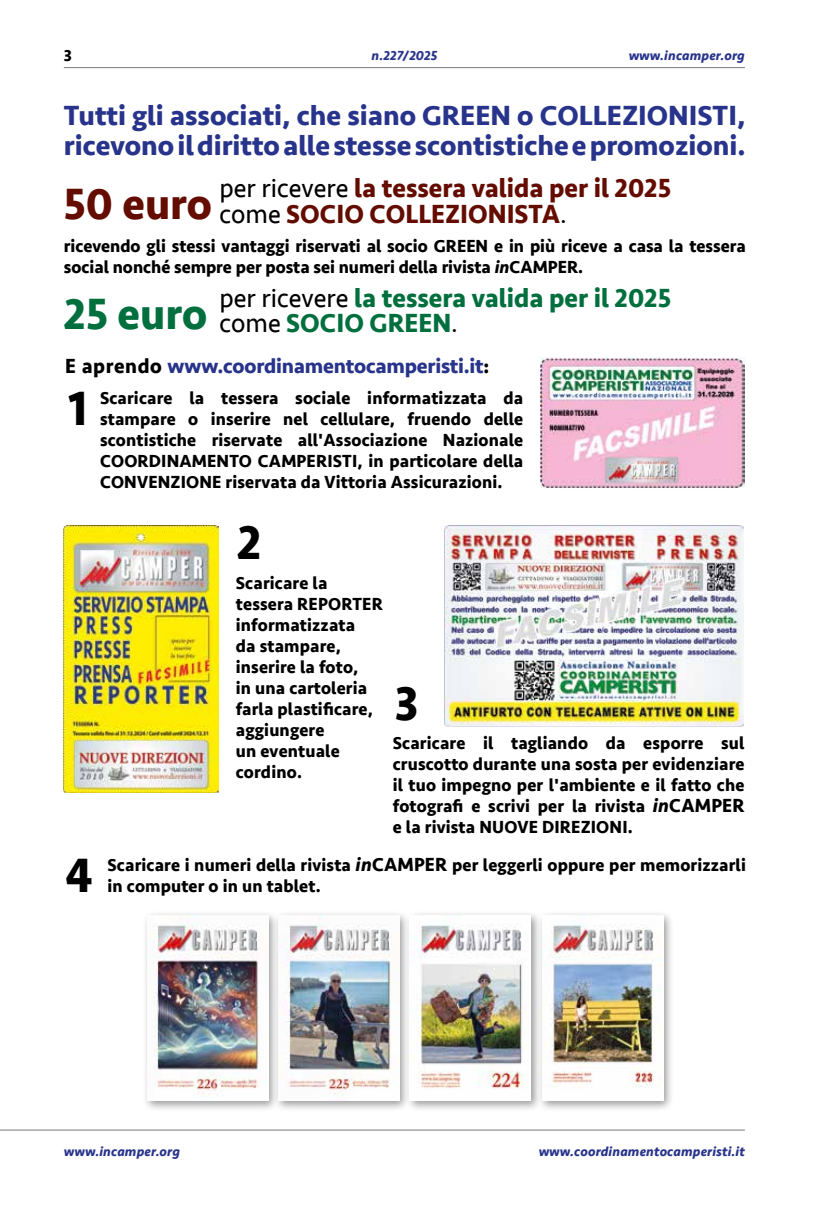
<style>
.page{position:relative;width:830px;height:1212px;background:#fff}
.page>*{position:absolute;margin:0;border:0;box-sizing:border-box;transform-origin:0 0}
.t1{font:700 49.5px "Seravek";color:#000}
.t2{font:700 28.5px/30px "Seravek";color:#28348b}
.t3{font:700 27px/25.5px "Seravek";color:#640c00}
.t4{font:700 27px/25.5px "Seravek";color:#006f3e}
.t5{font:700 21px "Seravek";letter-spacing:-.01em;color:#28348b}
.t6{font:700 18px/21px "Seravek";letter-spacing:.01em;color:#000;text-align:justify}
.t7{font:700 16.5px "Seravek";color:#000}
.t8{font:italic 700 13.5px "Seravek";letter-spacing:.01em;color:#28348b}
.s1{font-weight:400;color:#000}
.s2{font-size:45px}
.s3{font-style:italic}
.s4{color:#000}
.s5{font-style:italic;font-size:19.5px}
.s6{font-size:19.5px}
</style>
<div class="page">
<hr style="left:0;top:1129px;width:744px;height:1px;background:#878787">
<hr style="left:64px;top:67px;width:680px;height:1px;background:#878787">
<div style="left:142px;top:910px;width:137px;height:202px;background:#000;opacity:.4"></div>
<img style="left:147px;top:916px;width:121px;height:185px">
<div style="left:273px;top:910px;width:137px;height:202px;background:#000;opacity:.4"></div>
<img style="left:278px;top:916px;width:121px;height:185px">
<div style="left:404px;top:910px;width:137px;height:202px;background:#000;opacity:.4"></div>
<img style="left:410px;top:916px;width:120px;height:185px">
<div style="left:537px;top:910px;width:137px;height:202px;background:#000;opacity:.4"></div>
<img style="left:542px;top:916px;width:120px;height:185px">
<img style="left:63px;top:526px;width:156px;height:266px">
<img style="left:540px;top:358px;width:204px;height:130px">
<img style="left:444px;top:525px;width:298px;height:202px">
<p class="t7" style="left:64px;top:42px;width:10px">3</p>
<p class="t8" style="left:371px;top:45px;width:67px">n.227/2025</p>
<p class="t8" style="left:628px;top:45px;width:118px">www.incamper.org</p>
<h2 class="t2" style="left:64px;top:100px;width:682px">Tutti gli associati, che siano GREEN o COLLEZIONISTI, ricevono il diritto alle stesse scontistiche e promozioni.</h2>
<h3 class="t3" style="left:63px;top:175px;width:609px;text-indent:156px"><span class="s1">per ricevere</span> la tessera valida per il 2025<br><span class="s2">50 euro</span> <span class="s1">come</span> SOCIO COLLEZIONISTA<span class="s1">.</span></h3>
<p class="t6" style="left:64px;top:235px;width:683px">ricevendo gli stessi vantaggi riservati al socio GREEN e in più riceve a casa la tessera social nonché sempre per posta sei numeri della rivista <span class="s3">in</span>CAMPER.</p>
<h3 class="t4" style="left:63px;top:284px;width:609px;text-indent:156px"><span class="s1">per ricevere</span> la tessera valida per il 2025<br><span class="s2">25 euro</span> <span class="s1">come</span> SOCIO GREEN<span class="s1">.</span></h3>
<p class="t5" style="left:65px;top:349px;width:425px"><span class="s4">E aprendo</span> www.coordinamentocamperisti.it<span class="s4">:</span></p>
<h1 class="t1" style="left:68px;top:369px;width:20px">1</h1>
<p class="t6" style="left:100px;top:387px;width:424px">Scaricare la tessera sociale informatizzata da stampare o inserire nel cellulare, fruendo delle scontistiche riservate all'Associazione Nazionale COORDINAMENTO CAMPERISTI, in particolare della CONVENZIONE riservata da Vittoria Assicurazioni.</p>
<h1 class="t1" style="left:65px;top:836px;width:29px">4</h1>
<h1 class="t1" style="left:237px;top:503px;width:26px">2</h1>
<p class="t6" style="left:236px;top:572px;width:148px;text-align:left">Scaricare la tessera REPORTER informatizzata<br>da stampare, inserire la foto,<br>in una cartoleria farla plastificare, aggiungere<br>un eventuale cordino.</p>
<h1 class="t1" style="left:394px;top:664px;width:25px">3</h1>
<p class="t6" style="left:392px;top:732px;width:353px">Scaricare il tagliando da esporre sul cruscotto durante una sosta per evidenziare il tuo impegno per l'ambiente e il fatto che fotografi e scrivi per la rivista <span class="s5">in</span><span class="s6">CAMPER </span>e la rivista NUOVE DIREZIONI.</p>
<p class="t6" style="left:107px;top:854px;width:639px">Scaricare i numeri della rivista <span class="s5">in</span><span class="s6">CAMPER</span> per leggerli oppure per memorizzarli</p>
<p class="t6" style="left:107px;top:875px;width:214px">in computer o in un tablet.</p>
<p class="t8" style="left:64px;top:1140px;width:118px">www.incamper.org</p>
<p class="t8" style="left:538px;top:1140px;width:207px">www.coordinamentocamperisti.it</p>
</div>
